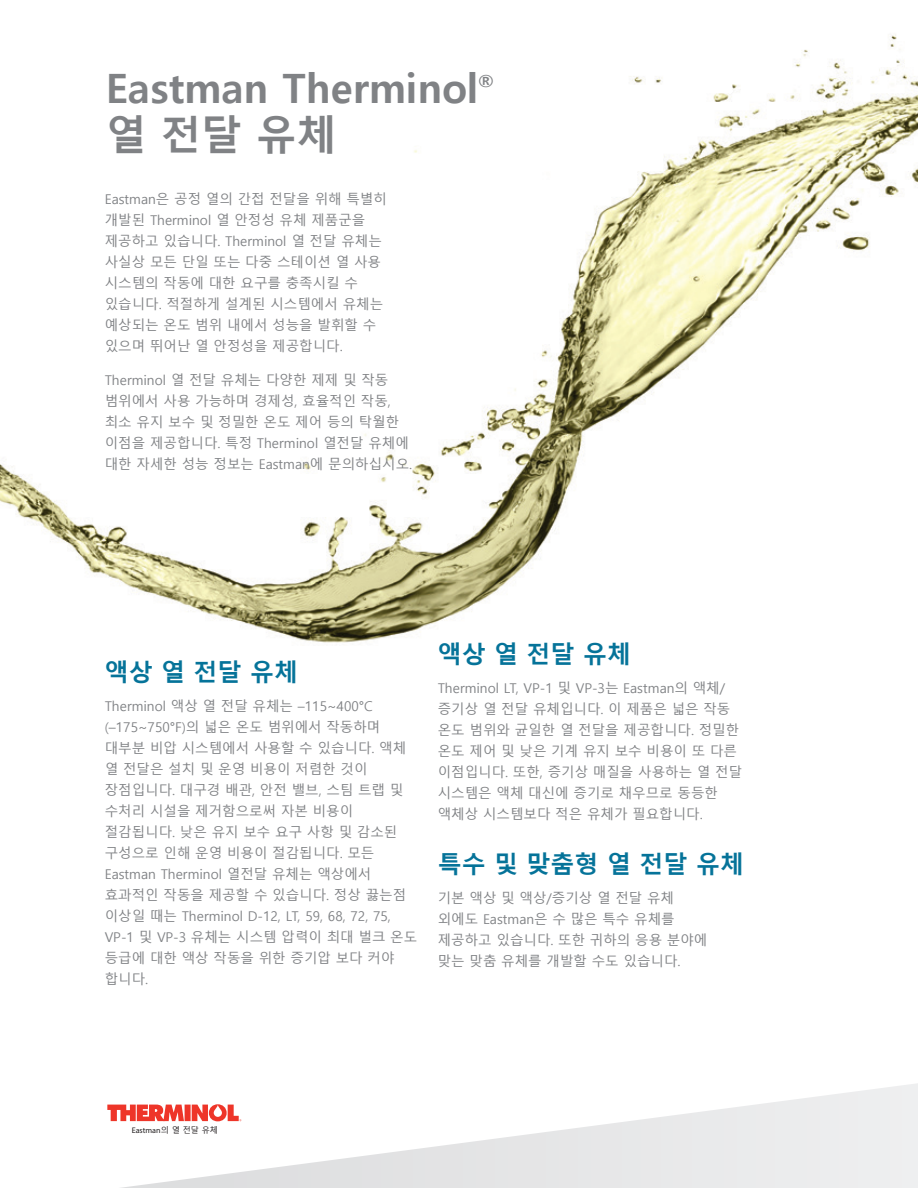
<style>
.page{position:relative;width:918px;height:1188px;background:#fff}
.page>*{position:absolute;margin:0;border:0;box-sizing:border-box;transform-origin:0 0}
.Lifecycle_Page_Ti{font:700 40.5px "Malgun Gothic";color:#808285}
.Lifecycle_Headlin{font:700 24px "Malgun Gothic";color:#057399}
.Lifecycle_Page_Ti-2{font:700 16.65px "Malgun Gothic";color:#808285;scale:1.05 1}
.t1{font:13.5px/21px "Malgun Gothic";color:#808285}
.t2{font:8.1px "Myriad Pro";color:#231f20}
.s1{font-family:"Malgun Gothic"}
</style>
<div class="page">
<svg style="left:111px;top:1083px;width:807px;height:105px"></svg>
<svg style="left:107px;top:1104px;width:134px;height:17px"></svg>
<img style="left:0;top:34px;width:918px;height:609px">
<div style="left:880px;top:331px;width:38px;height:73px;background:#fff"></div>
<p class="Lifecycle_Page_Ti" style="left:106px;top:65px;width:374px">Eastman Therminol</p>
<p class="Lifecycle_Page_Ti-2" style="left:478px;top:71px;width:17px">®</p>
<p class="Lifecycle_Page_Ti" style="left:106px;top:111px;width:233px">열 전달 유체</p>
<p class="t1" style="left:105px;top:189px;width:284px">Eastman은 공정 열의 간접 전달을 위해 특별히 개발된 Therminol 열 안정성 유체 제품군을 제공하고 있습니다. Therminol 열 전달 유체는 사실상 모든 단일 또는 다중 스테이션 열 사용 시스템의 작동에 대한 요구를 충족시킬 수 있습니다. 적절하게 설계된 시스템에서 유체는 예상되는 온도 범위 내에서 성능을 발휘할 수 있으며 뛰어난 열 안정성을 제공합니다.</p>
<p class="t1" style="left:105px;top:370px;width:309px">Therminol 열 전달 유체는 다양한 제제 및 작동 범위에서 사용 가능하며 경제성, 효율적인 작동, 최소 유지 보수 및 정밀한 온도 제어 등의 탁월한 이점을 제공합니다. 특정 Therminol 열전달 유체에 대한 자세한 성능 정보는 Eastman에 문의하십시오.</p>
<p class="Lifecycle_Headlin" style="left:105px;top:658px;width:195px">액상 열 전달 유체</p>
<p class="t1" style="left:105px;top:696px;width:314px">Therminol 액상 열 전달 유체는 –115~400°C (–175~750°F)의 넓은 온도 범위에서 작동하며 대부분 비압 시스템에서 사용할 수 있습니다. 액체 열 전달은 설치 및 운영 비용이 저렴한 것이 장점입니다. 대구경 배관, 안전 밸브, 스팀 트랩 및 수처리 시설을 제거함으로써 자본 비용이 절감됩니다. 낮은 유지 보수 요구 사항 및 감소된 구성으로 인해 운영 비용이 절감됩니다. 모든<br>Eastman Therminol 열전달 유체는 액상에서 효과적인 작동을 제공할 수 있습니다. 정상 끓는점 이상일 때는 Therminol D-12, LT, 59, 68, 72, 75,<br>VP-1 및 VP-3 유체는 시스템 압력이 최대 벌크 온도 등급에 대한 액상 작동을 위한 증기압 보다 커야 합니다.</p>
<p class="Lifecycle_Headlin" style="left:438px;top:641px;width:195px">액상 열 전달 유체</p>
<p class="t1" style="left:438px;top:678px;width:306px">Therminol LT, VP-1 및 VP-3는 Eastman의 액체/ 증기상 열 전달 유체입니다. 이 제품은 넓은 작동 온도 범위와 균일한 열 전달을 제공합니다. 정밀한 온도 제어 및 낮은 기계 유지 보수 비용이 또 다른 이점입니다. 또한, 증기상 매질을 사용하는 열 전달 시스템은 액체 대신에 증기로 채우므로 동등한 액체상 시스템보다 적은 유체가 필요합니다.</p>
<p class="Lifecycle_Headlin" style="left:438px;top:851px;width:308px">특수 및 맞춤형 열 전달 유체</p>
<p class="t1" style="left:438px;top:888px;width:271px">기본 액상 및 액상/증기상 열 전달 유체 외에도 Eastman은 수 많은 특수 유체를 제공하고 있습니다. 또한 귀하의 응용 분야에 맞는 맞춤 유체를 개발할 수도 있습니다.</p>
<p class="t2" style="left:132px;top:1125px;width:88px">Eastman<span class="s1">의 열 전달 유체</span></p>
</div>
